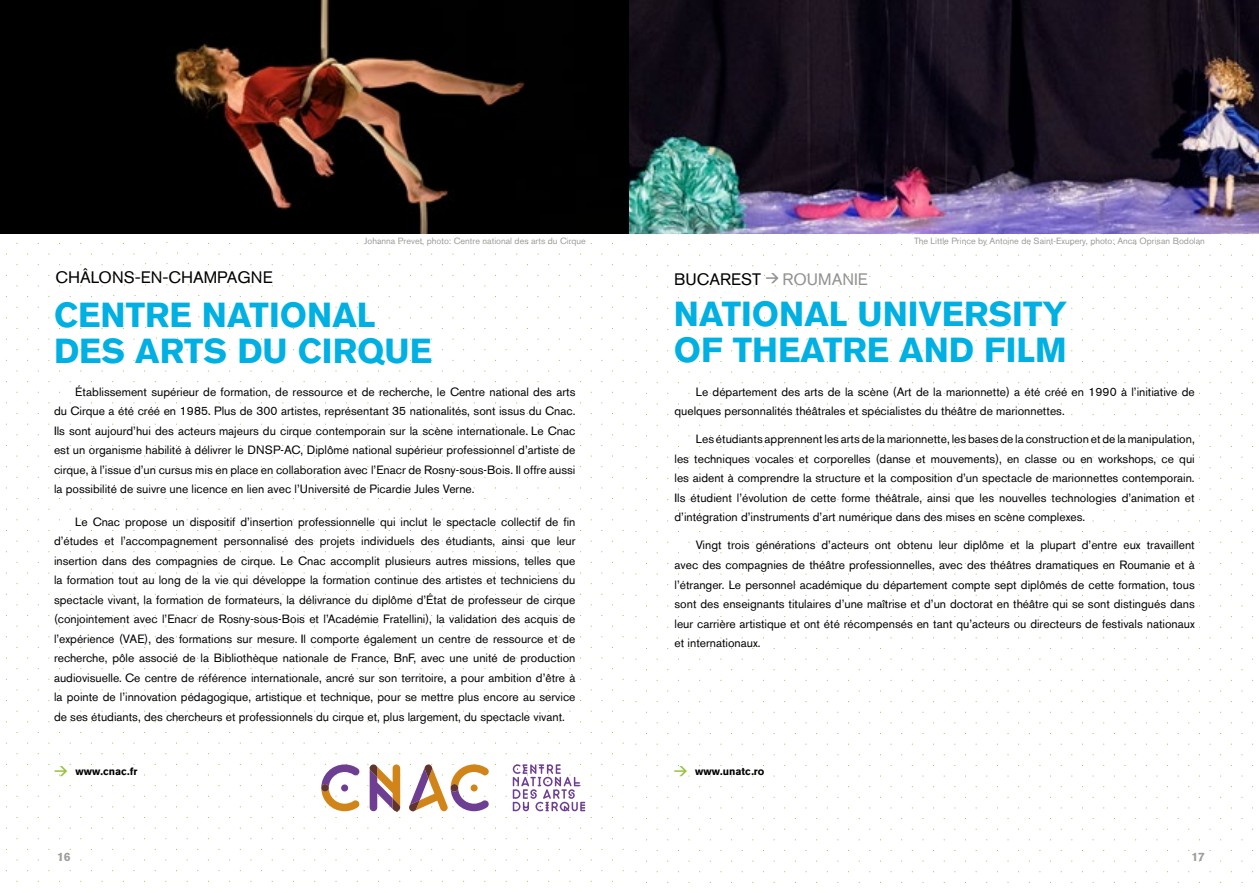
<style>
.page{position:relative;width:1259px;height:893px;background:#fff}
.page>*{position:absolute;margin:0;border:0;box-sizing:border-box;transform-origin:0 0}
.t1{font:700 34.5px "Akzidenz Grotesk BQ";color:#00b0e3}
.t2{font:500 16.5px "Akzidenz Grotesk BQ";color:#000}
.t3{font:12px/19.5px "Akzidenz Grotesk BE";color:#000;text-align:justify}
.t4{font:700 12px "Akzidenz Grotesk BQ";color:#9d9d9c}
.t5{font:700 10.5px "Akzidenz Grotesk BQ";color:#000}
.t6{font:9px "Akzidenz Grotesk BE";color:#9d9d9c}
.s1{font-family:"DIN";font-size:13.5px;color:#94c23d}
.s2{color:#929292}
</style>
<div class="page">
<img style="left:0;top:0;width:629px;height:234px">
<img style="left:629px;top:0;width:630px;height:234px">
<svg style="left:367px;top:764px;width:33px;height:47px"></svg>
<svg style="left:450px;top:764px;width:39px;height:47px"></svg>
<div style="left:450px;top:784px;width:8px;height:8px;background:#61342d;border-radius:4px"></div>
<div style="left:470px;top:784px;width:8px;height:7px;background:#d18519;border-radius:50%"></div>
<svg style="left:321px;top:764px;width:38px;height:47px"></svg>
<div style="left:321px;top:784px;width:8px;height:8px;background:#61342d;border-radius:50%"></div>
<div style="left:341px;top:784px;width:7px;height:7px;background:#6d3e91;border-radius:50%"></div>
<svg style="left:409px;top:764px;width:39px;height:47px"></svg>
<svg style="left:575px;top:801px;width:10px;height:10px"></svg>
<svg style="left:575px;top:777px;width:6px;height:9px"></svg>
<svg style="left:513px;top:764px;width:14px;height:47px"></svg>
<svg style="left:527px;top:764px;width:21px;height:47px"></svg>
<svg style="left:548px;top:764px;width:27px;height:47px"></svg>
<p class="t6" style="left:364px;top:235px;width:223px">Johanna Prevet, photo: Centre national des arts du Cirque</p>
<h2 class="t2" style="left:55px;top:267px;width:184px">CHÂLONS-EN-CHAMPAGNE</h2>
<h1 class="t1" style="left:54px;top:295px;width:48px">CENTRE</h1>
<h1 class="t1" style="left:202px;top:295px;width:23px">NATIONAL</h1>
<h1 class="t1" style="left:54px;top:331px;width:24px">DES</h1>
<h1 class="t1" style="left:135px;top:331px;width:24px">ARTS</h1>
<h1 class="t1" style="left:237px;top:331px;width:107px">DU CIRQUE</h1>
<p class="t3" style="left:54px;top:382px;width:523px;text-indent:21px">Établissement supérieur de formation, de ressource et de recherche, le Centre national des arts du Cirque a été créé en 1985. Plus de 300 artistes, représentant 35 nationalités, sont issus du Cnac.<br>Ils sont aujourd’hui des acteurs majeurs du cirque contemporain sur la scène internationale. Le Cnac est un organisme habilité à délivrer le DNSP-AC, Diplôme national supérieur professionnel d’artiste de cirque, à l’issue d’un cursus mis en place en collaboration avec l’Enacr de Rosny-sous-Bois. Il offre aussi la possibilité de suivre une licence en lien avec l’Université de Picardie Jules Verne.</p>
<p class="t3" style="left:54px;top:512px;width:523px;text-indent:21px">Le Cnac propose un dispositif d’insertion professionnelle qui inclut le spectacle collectif de fin d’études et l’accompagnement personnalisé des projets individuels des étudiants, ainsi que leur insertion dans des compagnies de cirque. Le Cnac accomplit plusieurs autres missions, telles que la formation tout au long de la vie qui développe la formation continue des artistes et techniciens du spectacle vivant, la formation de formateurs, la délivrance du diplôme d’État de professeur de cirque (conjointement avec l’Enacr de Rosny-sous-Bois et l’Académie Fratellini), la validation des acquis de l’expérience (VAE), des formations sur mesure. Il comporte également un centre de ressource et de recherche, pôle associé de la Bibliothèque nationale de France, BnF, avec une unité de production audiovisuelle. Ce centre de référence internationale, ancré sur son territoire, a pour ambition d’être à la pointe de l’innovation pédagogique, artistique et technique, pour se mettre plus encore au service de ses étudiants, des chercheurs et professionnels du cirque et, plus largement, du spectacle vivant.</p>
<p class="t5" style="left:54px;top:765px;width:85px"><span class="s1">&gt;</span> WWW.CNAC.FR</p>
<h2 class="t2" style="left:674px;top:270px;width:168px">BUCAREST <sup>&gt;</sup> <span class="s2">ROUMANIE</span></h2>
<p class="t6" style="left:914px;top:235px;width:292px">The Little Prince by Antoine de Saint-Exupery, photo: Anca Oprisan Bodolan</p>
<h1 class="t1" style="left:674px;top:294px;width:48px">NATIONAL</h1>
<h1 class="t1" style="left:857px;top:294px;width:105px">UNIVERSIT</h1>
<h1 class="t1" style="left:1042px;top:294px;width:26px">Y</h1>
<h1 class="t1" style="left:674px;top:329px;width:102px">OF THEATRE</h1>
<h1 class="t1" style="left:899px;top:329px;width:26px">AND</h1>
<h1 class="t1" style="left:984px;top:329px;width:42px">FILM</h1>
<p class="t3" style="left:674px;top:382px;width:522px;text-indent:21px">Le département des arts de la scène (Art de la marionnette) a été créé en 1990 à l’initiative de quelques personnalités théâtrales et spécialistes du théâtre de marionnettes.</p>
<p class="t3" style="left:674px;top:430px;width:522px;text-indent:21px">Les étudiants apprennent les arts de la marionnette, les bases de la construction et de la manipulation, les techniques vocales et corporelles (danse et mouvements), en classe ou en workshops, ce qui les aident à comprendre la structure et la composition d’un spectacle de marionnettes contemporain.<br>Ils étudient l’évolution de cette forme théâtrale, ainsi que les nouvelles technologies d’animation et d’intégration d’instruments d’art numérique dans des mises en scène complexes.</p>
<p class="t3" style="left:674px;top:536px;width:522px;text-indent:21px">Vingt trois générations d’acteurs ont obtenu leur diplôme et la plupart d’entre eux travaillent avec des compagnies de théâtre professionnelles, avec des théâtres dramatiques en Roumanie et à l’étranger. Le personnel académique du département compte sept diplômés de cette formation, tous sont des enseignants titulaires d’une maîtrise et d’un doctorat en théâtre qui se sont distingués dans leur carrière artistique et ont été récompensés en tant qu’acteurs ou directeurs de festivals nationaux et internationaux.</p>
<p class="t5" style="left:674px;top:765px;width:92px"><span class="s1">&gt;</span> WWW.UNATC.RO</p>
<p class="t4" style="left:57px;top:850px;width:15px">16</p>
<p class="t4" style="left:1191px;top:850px;width:15px">17</p>
</div>
